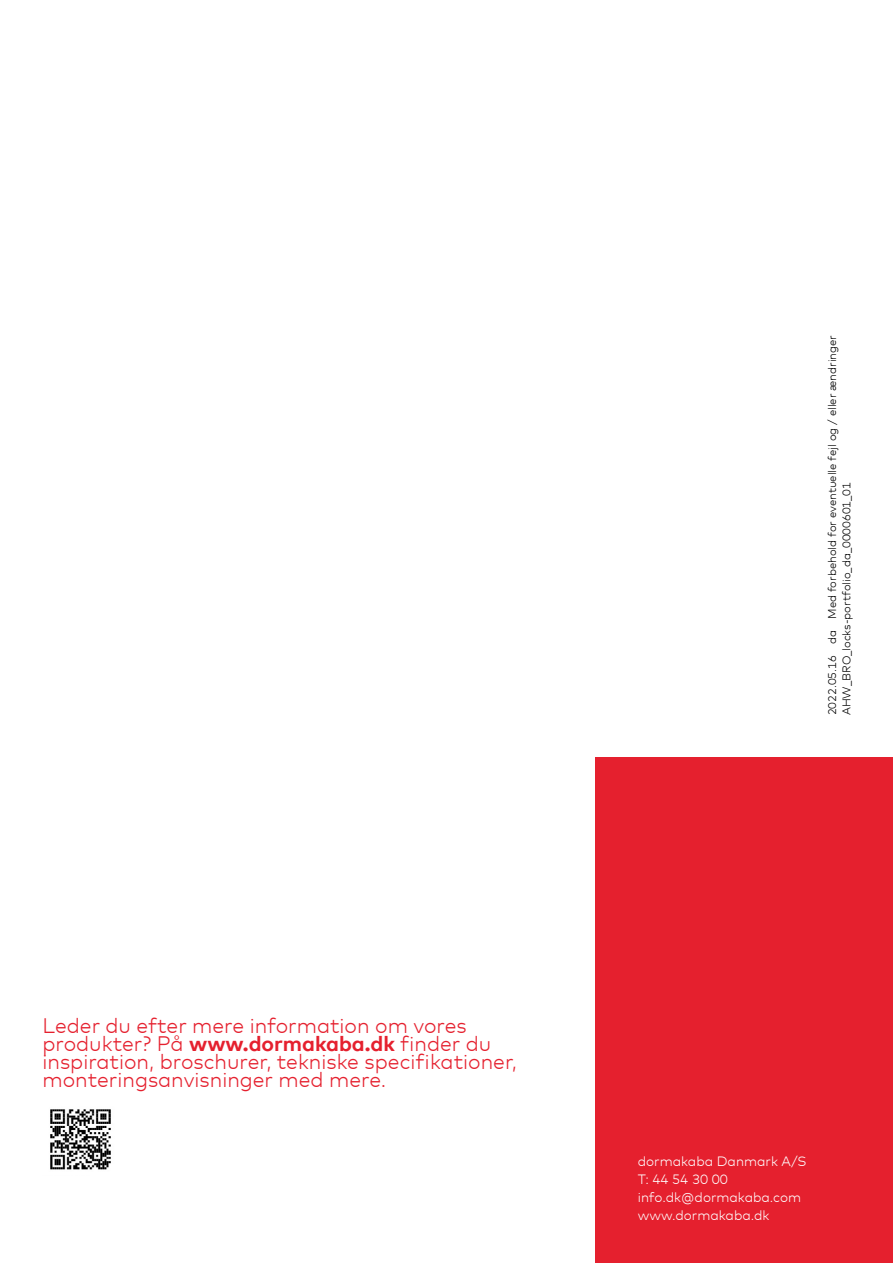
<style>
.page{position:relative;width:893px;height:1263px;background:#fff}
.page>*{position:absolute;margin:0;border:0;box-sizing:border-box;transform-origin:0 0}
.t1{font:300 21px/18px "Mark Offc";color:#e5202e}
.t2{font:300 13.5px/18px "Mark Offc";color:#fff}
.t3{font:300 11.25px/14.2px "Mark Offc";color:#000}
.s1{font-weight:700}
</style>
<div class="page">
<div style="left:595px;top:758px;width:298px;height:505px;background:#e5202e"></div>
<img style="left:50px;top:1109px;width:61px;height:61px">
<p class="t1" style="left:43px;top:1016px;width:476px">Leder du efter mere information om vores produkter? På <span class="s1">www.dormakaba.dk</span> finder du inspiration, broschurer, tekniske specifikationer, monteringsanvisninger med mere.</p>
<p class="t3" style="left:825px;top:715px;width:382px;rotate:-90deg">2022.05.16 da Med forbehold for eventuelle fejl og / eller ændringer<br>AHW_BRO_locks-portfolio_da_0000601_01</p>
<p class="t2" style="left:638px;top:1152px;width:170px">dormakaba Danmark A/S<br>T: 44 54 30 00 info.dk@dormakaba.com www.dormakaba.dk</p>
</div>
